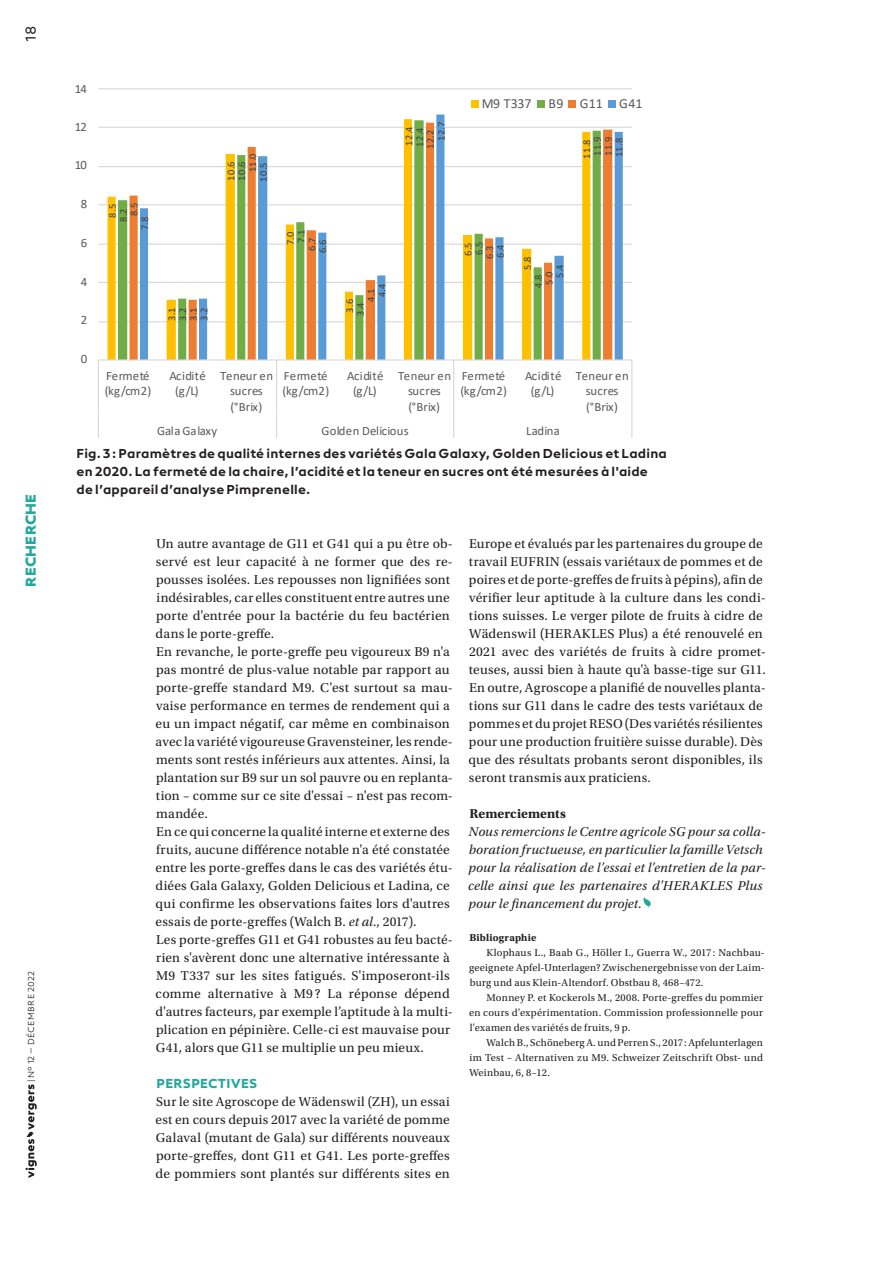
<style>
.page{position:relative;width:893px;height:1263px;background:#fff}
.page>*{position:absolute;margin:0;border:0;box-sizing:border-box;transform-origin:0 0}
.t1{font:15px "neue Radial A Black";letter-spacing:.025em;color:#24a89d}
.t2{font:15px "neue Radial A Regular";color:#231f20}
.t3{font:13.95px "Calibri";letter-spacing:-.005em;color:#595959}
.t4{font:13.5px/18px "Utopia Std";letter-spacing:.015em;color:#231f20}
.t5{font:italic 13.5px/18px "Utopia Std";letter-spacing:.015em;color:#231f20}
.t6{font:13.5px/18px "neue Radial A Bold";letter-spacing:.015em;color:#231f20}
.t7{font:700 13.5px "Utopia Std";letter-spacing:.005em;color:#231f20}
.t8{font:700 13.5px "neue Radial A Extra";letter-spacing:.015em;color:#24a89d}
.t9{font:12.75px/15px "Calibri";letter-spacing:.015em;color:#595959;text-align:center}
.t10{font:10.5px/15px "Utopia Std";letter-spacing:.02em;color:#231f20;text-align:justify}
.t11{font:700 10.5px "Utopia Std";letter-spacing:.015em;color:#231f20}
.t12{font:10.35px "Calibri";letter-spacing:.05em;color:#404040}
.t13{font:9px "neue Radial A Light";letter-spacing:.045em;color:#231f20}
.s1{font-style:italic}
</style>
<div class="page">
<svg style="left:643px;top:897px;width:8px;height:11px"></svg>
<hr style="left:98px;top:321px;width:534px;height:1px;background:#d9d9d9">
<hr style="left:98px;top:282px;width:534px;height:1px;background:#d9d9d9">
<hr style="left:98px;top:244px;width:534px;height:1px;background:#d9d9d9">
<hr style="left:98px;top:204px;width:534px;height:1px;background:#d9d9d9">
<hr style="left:98px;top:166px;width:534px;height:1px;background:#d9d9d9">
<hr style="left:98px;top:127px;width:534px;height:1px;background:#d9d9d9">
<hr style="left:98px;top:88px;width:534px;height:1px;background:#d9d9d9">
<svg style="left:108px;top:126px;width:10px;height:233px"></svg>
<svg style="left:118px;top:126px;width:12px;height:233px;fill:#70ad47"></svg>
<svg style="left:130px;top:126px;width:10px;height:233px"></svg>
<svg style="left:140px;top:115px;width:483px;height:244px"></svg>
<hr style="left:98px;top:359px;width:534px;height:2px;background:#d9d9d9">
<hr style="left:98px;top:360px;width:1px;height:56px;background:#d9d9d9">
<hr style="left:276px;top:360px;width:1px;height:56px;background:#d9d9d9">
<hr style="left:453px;top:360px;width:1px;height:56px;background:#d9d9d9">
<hr style="left:631px;top:360px;width:1px;height:56px;background:#d9d9d9">
<svg style="left:98px;top:416px;width:1px;height:22px"></svg>
<svg style="left:276px;top:416px;width:1px;height:22px"></svg>
<svg style="left:453px;top:416px;width:1px;height:22px"></svg>
<svg style="left:631px;top:416px;width:1px;height:22px"></svg>
<div style="left:471px;top:100px;width:7px;height:8px;background:#ffc000"></div>
<div style="left:537px;top:100px;width:8px;height:8px;background:#70ad47"></div>
<div style="left:569px;top:100px;width:7px;height:8px;background:#ed7d31"></div>
<div style="left:608px;top:100px;width:8px;height:8px;background:#5b9bd5"></div>
<svg style="left:26px;top:1084px;width:11px;height:94px"></svg>
<p class="t2" style="left:22px;top:42px;width:17px;rotate:-90deg">18</p>
<p class="t1" style="left:22px;top:586px;width:94px;rotate:-90deg">RECHERCHE</p>
<p class="t13" style="left:26px;top:1082px;width:113px;rotate:-90deg">| Nº 12 – DÉCEMBRE 2022</p>
<p class="t9" style="left:75px;top:80px;width:14px">14</p>
<p class="t9" style="left:75px;top:119px;width:14px">12</p>
<p class="t9" style="left:75px;top:157px;width:14px">10</p>
<p class="t9" style="left:81px;top:196px;width:8px">8</p>
<p class="t9" style="left:81px;top:234px;width:8px">6</p>
<p class="t9" style="left:81px;top:274px;width:8px">4</p>
<p class="t9" style="left:81px;top:312px;width:8px">2</p>
<p class="t9" style="left:81px;top:351px;width:8px">0</p>
<p class="t12" style="left:127px;top:216px;width:15px;rotate:-90deg">8.5</p>
<p class="t12" style="left:105px;top:218px;width:15px;rotate:-90deg">8.5</p>
<p class="t12" style="left:116px;top:222px;width:15px;rotate:-90deg">8.2</p>
<p class="t12" style="left:138px;top:230px;width:15px;rotate:-90deg">7.8</p>
<p class="t12" style="left:245px;top:172px;width:21px;rotate:-90deg">11.0</p>
<p class="t12" style="left:235px;top:181px;width:21px;rotate:-90deg">10.6</p>
<p class="t12" style="left:224px;top:181px;width:21px;rotate:-90deg">10.6</p>
<p class="t12" style="left:256px;top:182px;width:21px;rotate:-90deg">10.5</p>
<p class="t12" style="left:294px;top:243px;width:15px;rotate:-90deg">7.1</p>
<p class="t12" style="left:283px;top:245px;width:15px;rotate:-90deg">7.0</p>
<p class="t12" style="left:305px;top:251px;width:15px;rotate:-90deg">6.7</p>
<p class="t12" style="left:316px;top:253px;width:15px;rotate:-90deg">6.6</p>
<p class="t12" style="left:186px;top:321px;width:15px;rotate:-90deg">3.1</p>
<p class="t12" style="left:165px;top:321px;width:15px;rotate:-90deg">3.1</p>
<p class="t12" style="left:175px;top:321px;width:15px;rotate:-90deg">3.2</p>
<p class="t12" style="left:197px;top:321px;width:15px;rotate:-90deg">3.2</p>
<p class="t12" style="left:375px;top:297px;width:15px;rotate:-90deg">4.4</p>
<p class="t12" style="left:364px;top:302px;width:15px;rotate:-90deg">4.1</p>
<p class="t12" style="left:342px;top:312px;width:15px;rotate:-90deg">3.6</p>
<p class="t12" style="left:353px;top:316px;width:15px;rotate:-90deg">3.4</p>
<p class="t12" style="left:434px;top:141px;width:21px;rotate:-90deg">12.7</p>
<p class="t12" style="left:402px;top:146px;width:21px;rotate:-90deg">12.4</p>
<p class="t12" style="left:412px;top:147px;width:21px;rotate:-90deg">12.4</p>
<p class="t12" style="left:423px;top:149px;width:21px;rotate:-90deg">12.2</p>
<p class="t3" style="left:482px;top:93px;width:162px">M9 T337 B9 G11 G41</p>
<p class="t12" style="left:590px;top:156px;width:21px;rotate:-90deg">11.9</p>
<p class="t12" style="left:601px;top:156px;width:21px;rotate:-90deg">11.9</p>
<p class="t12" style="left:612px;top:157px;width:21px;rotate:-90deg">11.8</p>
<p class="t12" style="left:580px;top:159px;width:21px;rotate:-90deg">11.8</p>
<p class="t12" style="left:472px;top:255px;width:15px;rotate:-90deg">6.5</p>
<p class="t12" style="left:461px;top:256px;width:15px;rotate:-90deg">6.5</p>
<p class="t12" style="left:493px;top:258px;width:15px;rotate:-90deg">6.4</p>
<p class="t12" style="left:483px;top:259px;width:15px;rotate:-90deg">6.3</p>
<p class="t12" style="left:520px;top:270px;width:15px;rotate:-90deg">5.8</p>
<p class="t12" style="left:553px;top:278px;width:15px;rotate:-90deg">5.4</p>
<p class="t12" style="left:542px;top:285px;width:15px;rotate:-90deg">5.0</p>
<p class="t12" style="left:531px;top:288px;width:15px;rotate:-90deg">4.8</p>
<p class="t9" style="left:105px;top:368px;width:48px;text-align:left">Fermeté (kg/cm2)</p>
<p class="t9" style="left:169px;top:368px;width:38px">Acidité (g/L)</p>
<p class="t9" style="left:220px;top:367px;width:54px;line-height:15.6px">Teneur en sucres (°Brix)</p>
<p class="t9" style="left:283px;top:368px;width:48px;text-align:left">Fermeté (kg/cm2)</p>
<p class="t9" style="left:347px;top:368px;width:38px">Acidité (g/L)</p>
<p class="t9" style="left:398px;top:367px;width:54px;line-height:15.6px">Teneur en sucres (°Brix)</p>
<p class="t9" style="left:460px;top:368px;width:48px;text-align:left">Fermeté (kg/cm2)</p>
<p class="t9" style="left:525px;top:368px;width:38px">Acidité (g/L)</p>
<p class="t9" style="left:576px;top:367px;width:54px;line-height:15.6px">Teneur en sucres (°Brix)</p>
<p class="t9" style="left:157px;top:423px;width:62px">Gala Galaxy</p>
<p class="t9" style="left:322px;top:423px;width:89px">Golden Delicious</p>
<p class="t9" style="left:526px;top:423px;width:35px">Ladina</p>
<p class="t6" style="left:77px;top:444px;width:592px">Fig.3: Paramètres de qualité internes des variétés Gala Galaxy, Golden Delicious et Ladina en 2020. La fermeté de la chaire, l’acidité et la teneur en sucres ont été mesurées à l'aide de l’appareil d’analyse Pimprenelle.</p>
<p class="t4" style="left:156px;top:535px;width:299px">Un autre avantage de G11 et G41 qui a pu être ob&shy;servé est leur capacité à ne former que des re&shy;pousses isolées. Les repousses non lignifiées sont indésirables, car elles constituent entre autres une porte d'entrée pour la bactérie du feu bactérien dans le porte-greffe.<br>En revanche, le porte-greffe peu vigoureux B9 n'a pas montré de plus-value notable par rapport au porte-greffe standard M9. C'est surtout sa mau&shy;vaise performance en termes de rendement qui a eu un impact négatif, car même en combinaison avec la variété vigoureuse Gravensteiner, les rende&shy;ments sont restés inférieurs aux attentes. Ainsi, la plantation sur B9 sur un sol pauvre ou en replanta&shy;tion – comme sur ce site d'essai – n'est pas recom&shy;mandée.<br>En ce qui concerne la qualité interne et externe des fruits, aucune différence notable n'a été constatée entre les porte-greffes dans le cas des variétés étu&shy;diées Gala Galaxy, Golden Delicious et Ladina, ce qui confirme les observations faites lors d'autres essais de porte-greffes (Walch B. <span class="s1">et al.</span>, 2017).<br>Les porte-greffes G11 et G41 robustes au feu bacté&shy;rien s'avèrent donc une alternative intéressante à M9 T337 sur les sites fatigués. S'imposeront-ils comme alternative à M9 ? La réponse dépend d'autres facteurs, par exemple l’aptitude à la multi&shy;plication en pépinière. Celle-ci est mauvaise pour G41, alors que G11 se multiplie un peu mieux.</p>
<p class="t8" style="left:157px;top:1075px;width:102px">PERSPECTIVES</p>
<p class="t4" style="left:156px;top:1093px;width:296px;text-align:justify">Sur le site Agroscope de Wädenswil (ZH), un essai est en cours depuis 2017 avec la variété de pomme Galaval (mutant de Gala) sur différents nouveaux porte-greffes, dont G11 et G41. Les porte-greffes de pommiers sont plantés sur différents sites en</p>
<p class="t4" style="left:469px;top:535px;width:299px">Europe et évalués par les partenaires du groupe de travail EUFRIN (essais variétaux de pommes et de poires et de porte-greffes de fruits à pépins), afin de vérifier leur aptitude à la culture dans les condi&shy;tions suisses. Le verger pilote de fruits à cidre de Wädenswil (HERAKLES Plus) a été renouvelé en 2021 avec des variétés de fruits à cidre promet&shy;teuses, aussi bien à haute qu'à basse-tige sur G11.<br>En outre, Agroscope a planifié de nouvelles planta&shy;tions sur G11 dans le cadre des tests variétaux de pommes et du projet RESO (Des variétés résilientes pour une production fruitière suisse durable). Dès que des résultats probants seront disponibles, ils seront transmis aux praticiens.</p>
<p class="t7" style="left:469px;top:806px;width:98px">Remerciements</p>
<p class="t5" style="left:468px;top:823px;width:299px">Nous remercions le Centre agricole SG pour sa colla&shy;boration fructueuse, en particulier la famille Vetsch pour la réalisation de l’essai et l'entretien de la par&shy;celle ainsi que les partenaires d'HERAKLES Plus pour le financement du projet.</p>
<p class="t11" style="left:469px;top:931px;width:69px">Bibliographie</p>
<p class="t10" style="left:469px;top:945px;width:297px;text-indent:17px">Klophaus L., Baab G., Höller I., Guerra W., 2017 : Nachbau&shy;geeignete Apfel-Unterlagen? Zwischenergebnisse von der Laim&shy;burg und aus Klein-Altendorf. Obstbau 8, 468–472.</p>
<p class="t10" style="left:469px;top:990px;width:296px;text-indent:18px">Monney P. et Kockerols M., 2008. Porte-greffes du pommier en cours d’expérimentation. Commission professionnelle pour l’examen des variétés de fruits, 9 p.</p>
<p class="t10" style="left:469px;top:1035px;width:295px;text-indent:17px">Walch B., Schöneberg A. und Perren S., 2017: Apfelunterlagen im Test – Alternativen zu M9. Schweizer Zeitschrift Obst- und Weinbau, 6, 8–12.</p>
</div>
